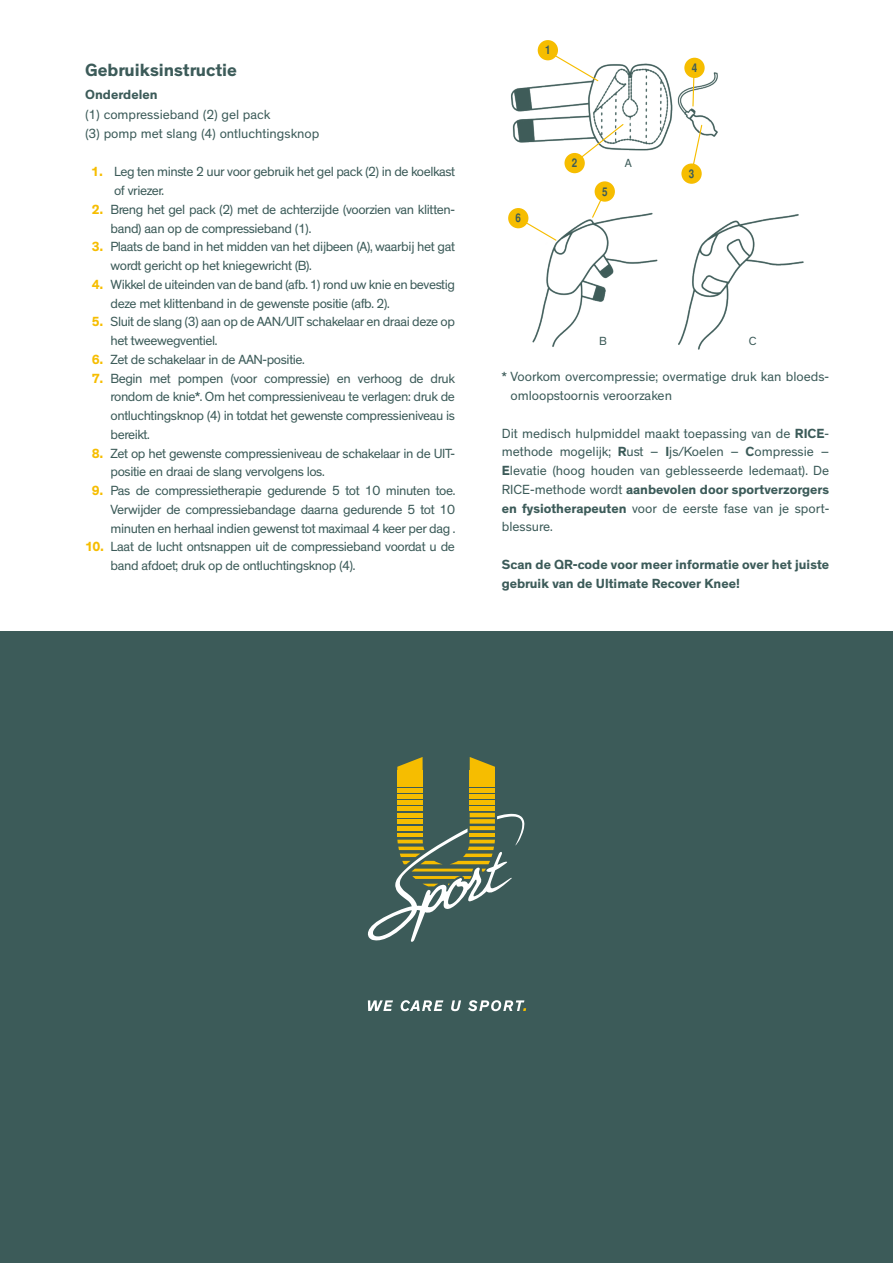
<style>
.page{position:relative;width:893px;height:1263px;background:#fff}
.page>*{position:absolute;margin:0;border:0;box-sizing:border-box;transform-origin:0 0}
.t1{font:700 18px "Theinhardt";color:#3c5b59}
.t2{font:13.5px/18.8px "Theinhardt";letter-spacing:-.03em;color:#3c5b59}
.t3{font:13.5px/18.8px "Theinhardt";color:#3c5b59}
.t4{font:700 13.5px/19.5px "Theinhardt";color:#3c5b59}
.t5{font:700 condensed 12px "Helvetica";color:#3c5b59}
.t6{font:12px "Theinhardt";color:#3c5b59}
.s1{font-weight:700;color:#f6bd00}
.s2{font-weight:700}
</style>
<div class="page">
<div style="left:0;top:631px;width:893px;height:632px;background:#3c5b59"></div>
<div style="left:397px;top:770px;width:26px;height:6px;background:#f6bd00"></div>
<div style="left:397px;top:776px;width:26px;height:5px;background:#f6bd00"></div>
<div style="left:397px;top:782px;width:26px;height:5px;background:#f6bd00"></div>
<div style="left:397px;top:788px;width:26px;height:5px;background:#f6bd00"></div>
<div style="left:397px;top:794px;width:26px;height:5px;background:#f6bd00"></div>
<div style="left:397px;top:800px;width:26px;height:5px;background:#f6bd00"></div>
<div style="left:397px;top:806px;width:26px;height:5px;background:#f6bd00"></div>
<svg style="left:397px;top:757px;width:26px;height:13px"></svg>
<div style="left:470px;top:770px;width:25px;height:6px;background:#f6bd00"></div>
<div style="left:470px;top:776px;width:25px;height:5px;background:#f6bd00"></div>
<div style="left:470px;top:782px;width:25px;height:5px;background:#f6bd00"></div>
<div style="left:470px;top:788px;width:25px;height:5px;background:#f6bd00"></div>
<div style="left:470px;top:794px;width:25px;height:5px;background:#f6bd00"></div>
<svg style="left:470px;top:757px;width:25px;height:13px"></svg>
<div style="left:470px;top:800px;width:25px;height:5px;background:#f6bd00"></div>
<div style="left:470px;top:806px;width:25px;height:5px;background:#f6bd00"></div>
<svg style="left:368px;top:813px;width:157px;height:129px"></svg>
<svg style="left:368px;top:1000px;width:25px;height:11px"></svg>
<svg style="left:401px;top:1000px;width:42px;height:11px"></svg>
<svg style="left:451px;top:1000px;width:10px;height:11px"></svg>
<svg style="left:468px;top:1000px;width:58px;height:11px"></svg>
<img style="left:678px;top:214px;width:126px;height:136px">
<img style="left:525px;top:195px;width:133px;height:152px">
<img style="left:511px;top:57px;width:207px;height:94px">
<svg style="left:549px;top:53px;width:50px;height:29px"></svg>
<svg style="left:573px;top:123px;width:52px;height:37px"></svg>
<div style="left:538px;top:40px;width:20px;height:20px;background:#f6bd00;border-radius:50%"></div>
<div style="left:564px;top:153px;width:21px;height:20px;background:#f6bd00;border-radius:50%"></div>
<svg style="left:690px;top:124px;width:13px;height:39px"></svg>
<div style="left:681px;top:163px;width:21px;height:21px;background:#f6bd00;border-radius:50%"></div>
<svg style="left:692px;top:78px;width:3px;height:29px"></svg>
<div style="left:684px;top:58px;width:21px;height:20px;background:#f6bd00;border-radius:50%"></div>
<svg style="left:517px;top:217px;width:40px;height:25px"></svg>
<div style="left:508px;top:208px;width:20px;height:20px;background:#f6bd00;border-radius:50%"></div>
<svg style="left:591px;top:190px;width:15px;height:29px"></svg>
<div style="left:595px;top:181px;width:20px;height:21px;background:#f6bd00;border-radius:50%"></div>
<h1 class="t1" style="left:85px;top:59px;width:153px">Gebruiksinstructie</h1>
<p class="t4" style="left:85px;top:85px;width:74px">Onderdelen</p>
<p class="t3" style="left:85px;top:105px;width:236px;line-height:19.5px">(1) compressieband (2) gel pack<br>(3) pomp met slang (4) ontluchtingsknop</p>
<p class="t2" style="left:114px;top:163px;width:342px;text-indent:-23px"><span class="s1">1.</span> Leg ten minste 2 uur voor gebruik het gel pack (2) in de koelkast of vriezer.</p>
<p class="t2" style="left:111px;top:200px;width:346px;text-indent:-19px"><span class="s1">2.</span> Breng het gel pack (2) met de achterzijde (voorzien van klitten&shy;band) aan op de compressieband (1).</p>
<p class="t2" style="left:111px;top:238px;width:346px;text-indent:-19px"><span class="s1">3.</span> Plaats de band in het midden van het dijbeen (A), waarbij het gat wordt gericht op het kniegewricht (B).</p>
<p class="t2" style="left:111px;top:275px;width:346px;text-indent:-19px"><span class="s1">4.</span> Wikkel de uiteinden van de band (afb. 1) rond uw knie en bevestig deze met klittenband in de gewenste positie (afb. 2).</p>
<p class="t2" style="left:111px;top:313px;width:346px;text-indent:-19px"><span class="s1">5.</span> Sluit de slang (3) aan op de AAN/UIT schakelaar en draai deze op het tweewegventiel.</p>
<p class="t2" style="left:92px;top:350px;width:214px"><span class="s1">6.</span> Zet de schakelaar in de AAN-positie.</p>
<p class="t2" style="left:111px;top:369px;width:346px;text-align:justify;text-indent:-19px"><span class="s1">7.</span> Begin met pompen (voor compressie) en verhoog de druk rondom de knie*. Om het compressieniveau te verlagen: druk de ontluchtingsknop (4) in totdat het gewenste compressieniveau is bereikt.</p>
<p class="t2" style="left:111px;top:444px;width:346px;text-indent:-19px"><span class="s1">8.</span> Zet op het gewenste compressieniveau de schakelaar in de UIT&shy;positie en draai de slang vervolgens los.</p>
<p class="t2" style="left:111px;top:481px;width:346px;text-align:justify;text-indent:-19px"><span class="s1">9.</span> Pas de compressietherapie gedurende 5 tot 10 minuten toe.<br>Verwijder de compressiebandage daarna gedurende 5 tot 10 minuten en herhaal indien gewenst tot maximaal 4 keer per dag .</p>
<p class="t2" style="left:111px;top:538px;width:346px;text-indent:-26px"><span class="s1">10.</span> Laat de lucht ontsnappen uit de compressieband voordat u de band afdoet; druk op de ontluchtingsknop (4).</p>
<p class="t5" style="left:545px;top:43px;width:7px">1</p>
<p class="t5" style="left:516px;top:211px;width:7px">6</p>
<p class="t5" style="left:572px;top:156px;width:7px">2</p>
<p class="t5" style="left:602px;top:184px;width:7px">5</p>
<p class="t6" style="left:625px;top:155px;width:9px">A</p>
<p class="t5" style="left:692px;top:60px;width:7px">4</p>
<p class="t5" style="left:689px;top:166px;width:7px">3</p>
<p class="t6" style="left:599px;top:334px;width:9px">B</p>
<p class="t6" style="left:749px;top:334px;width:9px">C</p>
<p class="t3" style="left:510px;top:368px;width:320px;text-indent:-9px">* Voorkom overcompressie; overmatige druk kan bloeds&shy;omloopstoornis veroorzaken</p>
<p class="t2" style="left:502px;top:424px;width:329px;text-align:justify">Dit medisch hulpmiddel maakt toepassing van de <span class="s2">RICE&shy;</span>methode mogelijk; <span class="s2">R</span>ust – <span class="s2">I</span>js/Koelen – <span class="s2">C</span>ompressie – <span class="s2">E</span>levatie (hoog houden van geblesseerde ledemaat). De RICE-methode wordt <span class="s2">aanbevolen door sportverzorgers en fysiotherapeuten</span> voor de eerste fase van je sport&shy;blessure.</p>
<p class="t4" style="left:502px;top:555px;width:329px">Scan de QR-code voor meer informatie over het juiste gebruik van de Ultimate Recover Knee!</p>
</div>
